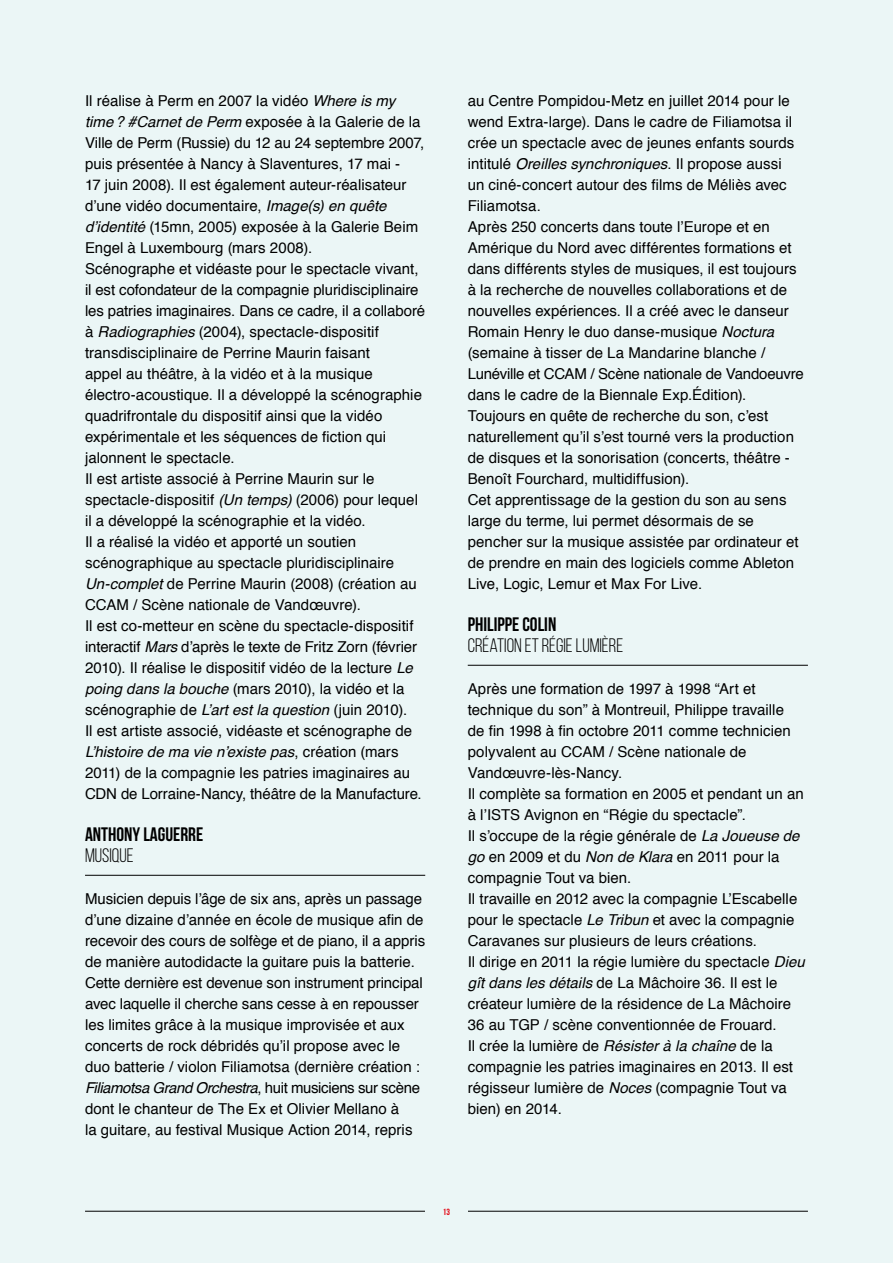
<style>
.page{position:relative;width:893px;height:1263px;background:#ebf6f6}
.page>*{position:absolute;margin:0;border:0;box-sizing:border-box;transform-origin:0 0}
.t1{font:19.5px "Bebas Neue";color:#000}
.t2{font:700 19.5px "Bebas Neue";color:#000}
.t3{font:15px/21px "Helvetica";letter-spacing:.005em;color:#000}
.t4{font:700 9px "Bebas Neue";color:#e30613}
.s1{font-style:italic}
</style>
<div class="page">
<hr style="left:85px;top:875px;width:340px;height:1px;background:#000">
<hr style="left:468px;top:665px;width:340px;height:1px;background:#000">
<hr style="left:85px;top:1211px;width:723px;height:1px;background:#000">
<div style="left:425px;top:1207px;width:43px;height:9px;background:#ebf6f6"></div>
<p class="t3" style="left:85px;top:91px;width:342px">Il réalise à Perm en 2007 la vidéo <span class="s1">Where is my time? #Carnet de Perm</span> exposée à la Galerie de la Ville de Perm (Russie) du 12 au 24 septembre 2007, puis présentée à Nancy à Slaventures, 17 mai -<br>17 juin 2008). Il est également auteur-réalisateur d’une vidéo documentaire, <span class="s1">Image(s) en quête d’identité</span> (15mn, 2005) exposée à la Galerie Beim Engel à Luxembourg (mars 2008).<br>Scénographe et vidéaste pour le spectacle vivant, il est cofondateur de la compagnie pluridisciplinaire les patries imaginaires. Dans ce cadre, il a collaboré à <span class="s1">Radiographies</span> (2004), spectacle-dispositif transdisciplinaire de Perrine Maurin faisant<br>appel au théâtre, à la vidéo et à la musique électro-acoustique. Il a développé la scénographie quadrifrontale du dispositif ainsi que la vidéo expérimentale et les séquences de fiction qui jalonnent le spectacle.<br>Il est artiste associé à Perrine Maurin sur le spectacle-dispositif <span class="s1">(Un temps)</span> (2006) pour lequel il a développé la scénographie et la vidéo.<br>Il a réalisé la vidéo et apporté un soutien scénographique au spectacle pluridisciplinaire <span class="s1">Un-complet</span> de Perrine Maurin (2008) (création au CCAM / Scène nationale de Vandœuvre).<br>Il est co-metteur en scène du spectacle-dispositif interactif <span class="s1">Mars</span> d’après le texte de Fritz Zorn (février 2010). Il réalise le dispositif vidéo de la lecture <span class="s1">Le poing dans la bouche</span> (mars 2010), la vidéo et la scénographie de <span class="s1">L’art est la question</span> (juin 2010).<br>Il est artiste associé, vidéaste et scénographe de <span class="s1">L’histoire de ma vie n’existe pas</span>, création (mars 2011) de la compagnie les patries imaginaires au CDN de Lorraine-Nancy, théâtre de la Manufacture.</p>
<h1 class="t2" style="left:85px;top:824px;width:120px">ANTHONY LAGUERRE</h1>
<h1 class="t1" style="left:85px;top:845px;width:50px">MUSIQUE</h1>
<p class="t3" style="left:85px;top:889px;width:342px">Musicien depuis l’âge de six ans, après un passage d’une dizaine d’année en école de musique afin de recevoir des cours de solfège et de piano, il a appris de manière autodidacte la guitare puis la batterie.<br>Cette dernière est devenue son instrument principal avec laquelle il cherche sans cesse à en repousser les limites grâce à la musique improvisée et aux concerts de rock débridés qu’il propose avec le duo batterie / violon Filiamotsa (dernière création :<br><span class="s1">Filiamotsa Grand Orchestra</span>, huit musiciens sur scène dont le chanteur de The Ex et Olivier Mellano à<br>la guitare, au festival Musique Action 2014, repris</p>
<p class="t3" style="left:468px;top:91px;width:338px">au Centre Pompidou-Metz en juillet 2014 pour le wend Extra-large). Dans le cadre de Filiamotsa il crée un spectacle avec de jeunes enfants sourds intitulé <span class="s1">Oreilles synchroniques</span>. Il propose aussi<br>un ciné-concert autour des films de Méliès avec Filiamotsa.<br>Après 250 concerts dans toute l’Europe et en Amérique du Nord avec différentes formations et dans différents styles de musiques, il est toujours à la recherche de nouvelles collaborations et de nouvelles expériences. Il a créé avec le danseur Romain Henry le duo danse-musique <span class="s1">Noctura </span>(semaine à tisser de La Mandarine blanche / Lunéville et CCAM / Scène nationale de Vandoeuvre dans le cadre de la Biennale Exp.Édition).<br>Toujours en quête de recherche du son, c’est naturellement qu’il s’est tourné vers la production de disques et la sonorisation (concerts, théâtre - Benoît Fourchard, multidiffusion).<br>Cet apprentissage de la gestion du son au sens large du terme, lui permet désormais de se pencher sur la musique assistée par ordinateur et de prendre en main des logiciels comme Ableton Live, Logic, Lemur et Max For Live.</p>
<h1 class="t2" style="left:468px;top:614px;width:90px">PHILIPPE COLIN</h1>
<h1 class="t1" style="left:468px;top:635px;width:157px">CRÉATION ET RÉGIE LUMIÈRE</h1>
<p class="t3" style="left:468px;top:679px;width:339px">Après une formation de 1997 à 1998 “Art et technique du son” à Montreuil, Philippe travaille<br>de fin 1998 à fin octobre 2011 comme technicien polyvalent au CCAM / Scène nationale de Vandœuvre-lès-Nancy.<br>Il complète sa formation en 2005 et pendant un an à l’ISTS Avignon en “Régie du spectacle”.<br>Il s’occupe de la régie générale de <span class="s1">La Joueuse de go</span> en 2009 et du <span class="s1">Non de Klara</span> en 2011 pour la compagnie Tout va bien.<br>Il travaille en 2012 avec la compagnie L’Escabelle pour le spectacle <span class="s1">Le Tribun</span> et avec la compagnie Caravanes sur plusieurs de leurs créations.<br>Il dirige en 2011 la régie lumière du spectacle <span class="s1">Dieu gît dans les détails</span> de La Mâchoire 36. Il est le créateur lumière de la résidence de La Mâchoire 36 au TGP / scène conventionnée de Frouard.<br>Il crée la lumière de <span class="s1">Résister à la chaîne</span> de la compagnie les patries imaginaires en 2013. Il est régisseur lumière de <span class="s1">Noces</span> (compagnie Tout va bien) en 2014.</p>
<p class="t4" style="left:443px;top:1207px;width:9px">13</p>
</div>
